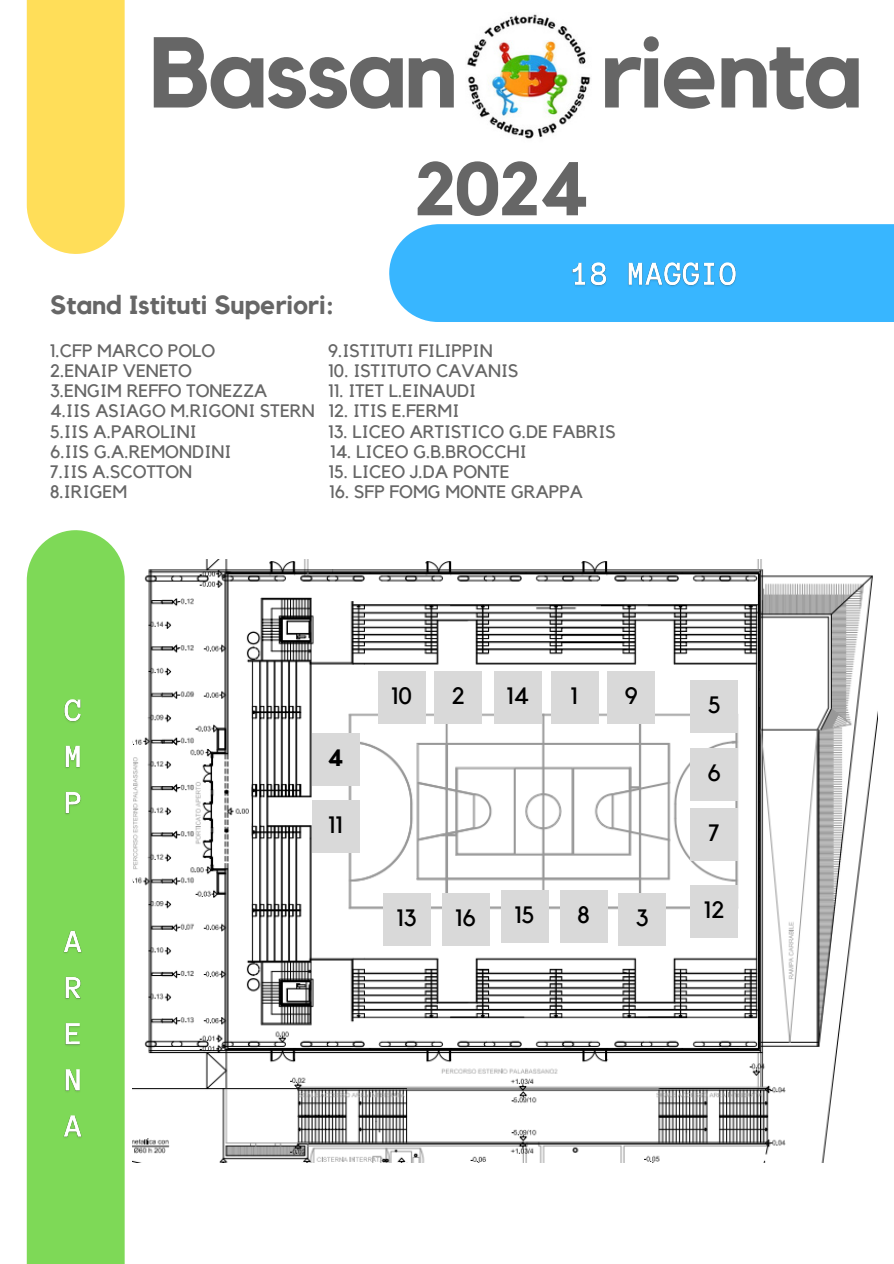
<style>
.page{position:relative;width:894px;height:1264px;background:#fff}
.page>*{position:absolute;margin:0;border:0;box-sizing:border-box;transform-origin:0 0}
.t1{font:700 99.15px "Kollektif";letter-spacing:-.03em;color:#666}
.t2{font:700 75px "Kollektif";color:#666}
.t3{font:700 26.1px "Kollektif";color:#666}
.t4{font:23.55px "Kollektif";color:#000}
.t5{font:700 23.55px "Kollektif";color:#000}
.t6{font:18px "Kollektif";color:#666}
</style>
<div class="page">
<div style="left:389px;top:224px;width:504px;height:98px;background:#38b6ff"></div>
<div style="left:27px;top:0;width:98px;height:254px;background:#ffde59"></div>
<div style="left:27px;top:530px;width:98px;height:733px;background:#7ed957"></div>
<img style="left:132px;top:559px;width:745px;height:603px">
<div style="left:312px;top:733px;width:47px;height:52px;background:#d9d9d9"></div>
<div style="left:494px;top:671px;width:47px;height:52px;background:#d9d9d9"></div>
<div style="left:550px;top:671px;width:48px;height:52px;background:#d9d9d9"></div>
<div style="left:607px;top:671px;width:48px;height:52px;background:#d9d9d9"></div>
<div style="left:690px;top:808px;width:48px;height:53px;background:#d9d9d9"></div>
<div style="left:690px;top:885px;width:48px;height:53px;background:#d9d9d9"></div>
<div style="left:690px;top:748px;width:48px;height:52px;background:#d9d9d9"></div>
<div style="left:690px;top:680px;width:48px;height:53px;background:#d9d9d9"></div>
<div style="left:434px;top:671px;width:48px;height:52px;background:#d9d9d9"></div>
<div style="left:378px;top:671px;width:47px;height:52px;background:#d9d9d9"></div>
<div style="left:312px;top:800px;width:47px;height:53px;background:#d9d9d9"></div>
<div style="left:383px;top:893px;width:47px;height:52px;background:#d9d9d9"></div>
<div style="left:442px;top:893px;width:47px;height:52px;background:#d9d9d9"></div>
<div style="left:500px;top:890px;width:48px;height:52px;background:#d9d9d9"></div>
<div style="left:559px;top:890px;width:48px;height:52px;background:#d9d9d9"></div>
<div style="left:618px;top:893px;width:47px;height:52px;background:#d9d9d9"></div>
<img style="left:467px;top:14px;width:124px;height:125px">
<img style="left:568px;top:259px;width:171px;height:33px">
<img style="left:59px;top:695px;width:26px;height:448px">
<p class="t1" style="left:149px;top:27px;width:310px">Bassan</p>
<p class="t1" style="left:600px;top:27px;width:264px">rienta</p>
<p class="t2" style="left:414px;top:154px;width:177px">2024</p>
<p class="t3" style="left:50px;top:293px;width:285px">Stand Istituti Superiori:</p>
<p class="t6" style="left:50px;top:342px;width:166px">1.CFP MARCO POLO</p>
<p class="t6" style="left:328px;top:342px;width:166px">9.ISTITUTI FILIPPIN</p>
<p class="t6" style="left:50px;top:362px;width:143px">2.ENAIP VENETO</p>
<p class="t6" style="left:328px;top:362px;width:191px">10. ISTITUTO CAVANIS</p>
<p class="t6" style="left:50px;top:382px;width:219px">3.ENGIM REFFO TONEZZA</p>
<p class="t6" style="left:328px;top:382px;width:149px">11. ITET L.EINAUDI</p>
<p class="t6" style="left:50px;top:403px;width:410px">4.IIS ASIAGO M.RIGONI STERN 12. ITIS E.FERMI</p>
<p class="t6" style="left:50px;top:423px;width:148px">5.IIS A.PAROLINI</p>
<p class="t6" style="left:328px;top:423px;width:289px">13. LICEO ARTISTICO G.DE FABRIS</p>
<p class="t6" style="left:50px;top:443px;width:183px">6.IIS G.A.REMONDINI</p>
<p class="t6" style="left:330px;top:443px;width:198px">14. LICEO G.B.BROCCHI</p>
<p class="t6" style="left:50px;top:463px;width:144px">7.IIS A.SCOTTON</p>
<p class="t6" style="left:328px;top:463px;width:182px">15. LICEO J.DA PONTE</p>
<p class="t6" style="left:50px;top:484px;width:79px">8.IRIGEM</p>
<p class="t6" style="left:329px;top:484px;width:255px">16. SFP FOMG MONTE GRAPPA</p>
<p class="t5" style="left:327px;top:746px;width:18px">4</p>
<p class="t4" style="left:328px;top:814px;width:16px">11</p>
<p class="t4" style="left:391px;top:685px;width:22px">10</p>
<p class="t4" style="left:452px;top:685px;width:14px">2</p>
<h1 class="t4" style="left:506px;top:685px;width:24px">14</h1>
<h2 class="t4" style="left:570px;top:685px;width:9px">1</h2>
<p class="t4" style="left:624px;top:685px;width:15px">9</p>
<p class="t4" style="left:397px;top:907px;width:21px">13</p>
<p class="t4" style="left:455px;top:907px;width:22px">16</p>
<p class="t4" style="left:514px;top:904px;width:21px">15</p>
<p class="t4" style="left:577px;top:904px;width:14px">8</p>
<p class="t4" style="left:635px;top:907px;width:14px">3</p>
<p class="t4" style="left:707px;top:694px;width:14px">5</p>
<p class="t4" style="left:707px;top:762px;width:15px">6</p>
<h4 class="t4" style="left:708px;top:822px;width:13px">7</h4>
<p class="t4" style="left:704px;top:899px;width:22px">12</p>
</div>
